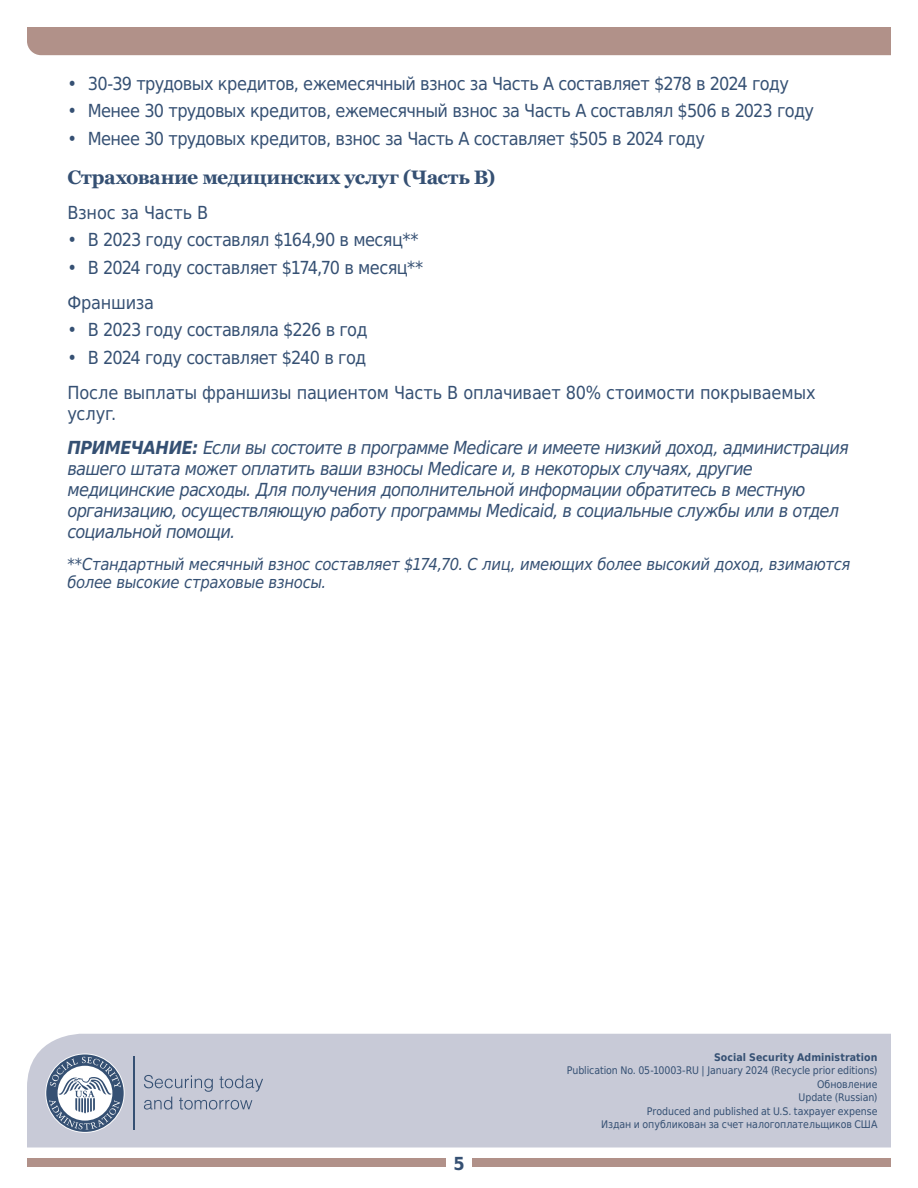
<style>
.page{position:relative;width:918px;height:1188px;background:#fff}
.page>*{position:absolute;margin:0;border:0;box-sizing:border-box;transform-origin:0 0}
.t1{font:700 19.5px "Georgia";letter-spacing:-.02em;color:#355073}
.t2{font:18px "DejaVu Sans Condensed";letter-spacing:-.03em;color:#355073}
.t3{font:italic 18px/21px "DejaVu Sans Condensed";letter-spacing:-.04em;color:#355073}
.t4{font:18px/21px "DejaVu Sans Condensed";letter-spacing:-.01em;color:#355073}
.t5{font:700 18px "DejaVu Sans Condensed";color:#355073}
.t6{font:italic 16.5px/18px "DejaVu Sans Condensed";letter-spacing:-.02em;color:#355073}
.t7{font:10.5px "DejaVu Sans Condensed";letter-spacing:-.005em;color:#355073}
.t8{font:700 10.5px "DejaVu Sans Condensed";letter-spacing:.005em;color:#355073}
.s1{font-weight:700}
</style>
<div class="page">
<div style="left:27px;top:1159px;width:419px;height:8px;background:#b19189"></div>
<div style="left:472px;top:1159px;width:419px;height:8px;background:#b19189"></div>
<div style="left:27px;top:1034px;width:864px;height:113px;background:#c8cad7"></div>
<div style="left:27px;top:27px;width:864px;height:28px;background:#b19189"></div>
<svg style="left:144px;top:1075px;width:119px;height:35px;background:#b1b7c7"></svg>
<hr style="left:134px;top:1056px;width:1px;height:74px;background:#355073">
<svg style="left:46px;top:1054px;width:78px;height:78px"></svg>
<svg style="left:49px;top:1057px;width:72px;height:73px"></svg>
<p class="t2" style="left:68px;top:69px;width:723px">• 30-39 трудовых кредитов, ежемесячный взнос за Часть A составляет $278 в 2024 году</p>
<p class="t2" style="left:68px;top:96px;width:748px">• Менее 30 трудовых кредитов, ежемесячный взнос за Часть A составлял $506 в 2023 году</p>
<p class="t2" style="left:68px;top:124px;width:639px">• Менее 30 трудовых кредитов, взнос за Часть A составляет $505 в 2024 году</p>
<h2 class="t1" style="left:68px;top:165px;width:429px">Страхование медицинских услуг (Часть В)</h2>
<p class="t4" style="left:68px;top:201px;width:142px">Взнос за Часть B</p>
<p class="t2" style="left:68px;top:225px;width:353px">• В 2023 году составлял $164,90 в месяц**</p>
<p class="t2" style="left:68px;top:253px;width:11px">•</p>
<p class="t2" style="left:88px;top:253px;width:337px">В 2024 году составляет $174,70 в месяц**</p>
<p class="t2" style="left:68px;top:288px;width:88px">Франшиза</p>
<p class="t2" style="left:68px;top:315px;width:302px">• В 2023 году составляла $226 в год</p>
<p class="t2" style="left:68px;top:343px;width:300px">• В 2024 году составляет $240 в год</p>
<p class="t4" style="left:68px;top:381px;width:750px">После выплаты франшизы пациентом Часть В оплачивает 80% стоимости покрываемых услуг.</p>
<p class="t3" style="left:68px;top:437px;width:783px"><span class="s1">ПРИМЕЧАНИЕ:</span> Если вы состоите в программе Medicare и имеете низкий доход, администрация вашего штата может оплатить ваши взносы Medicare и, в некоторых случаях, другие медицинские расходы. Для получения дополнительной информации обратитесь в местную организацию, осуществляющую работу программы Medicaid, в социальные службы или в отдел социальной помощи.</p>
<p class="t6" style="left:68px;top:555px;width:784px">**Стандартный месячный взнос составляет $174,70. С лиц, имеющих более высокий доход, взимаются более высокие страховые взносы.</p>
<p class="t5" style="left:453px;top:1148px;width:13px">5</p>
<p class="t8" style="left:714px;top:1049px;width:165px">Social Security Administration</p>
<p class="t7" style="left:567px;top:1062px;width:312px">Publication No. 05-10003-RU | January 2024 (Recycle prior editions)</p>
<p class="t7" style="left:817px;top:1076px;width:62px">Обновление</p>
<p class="t7" style="left:799px;top:1089px;width:80px">Update (Russian)</p>
<p class="t7" style="left:647px;top:1103px;width:232px">Produced and published at U.S. taxpayer expense</p>
<p class="t7" style="left:601px;top:1116px;width:278px">Издан и опубликован за счет налогоплательщиков США</p>
</div>
